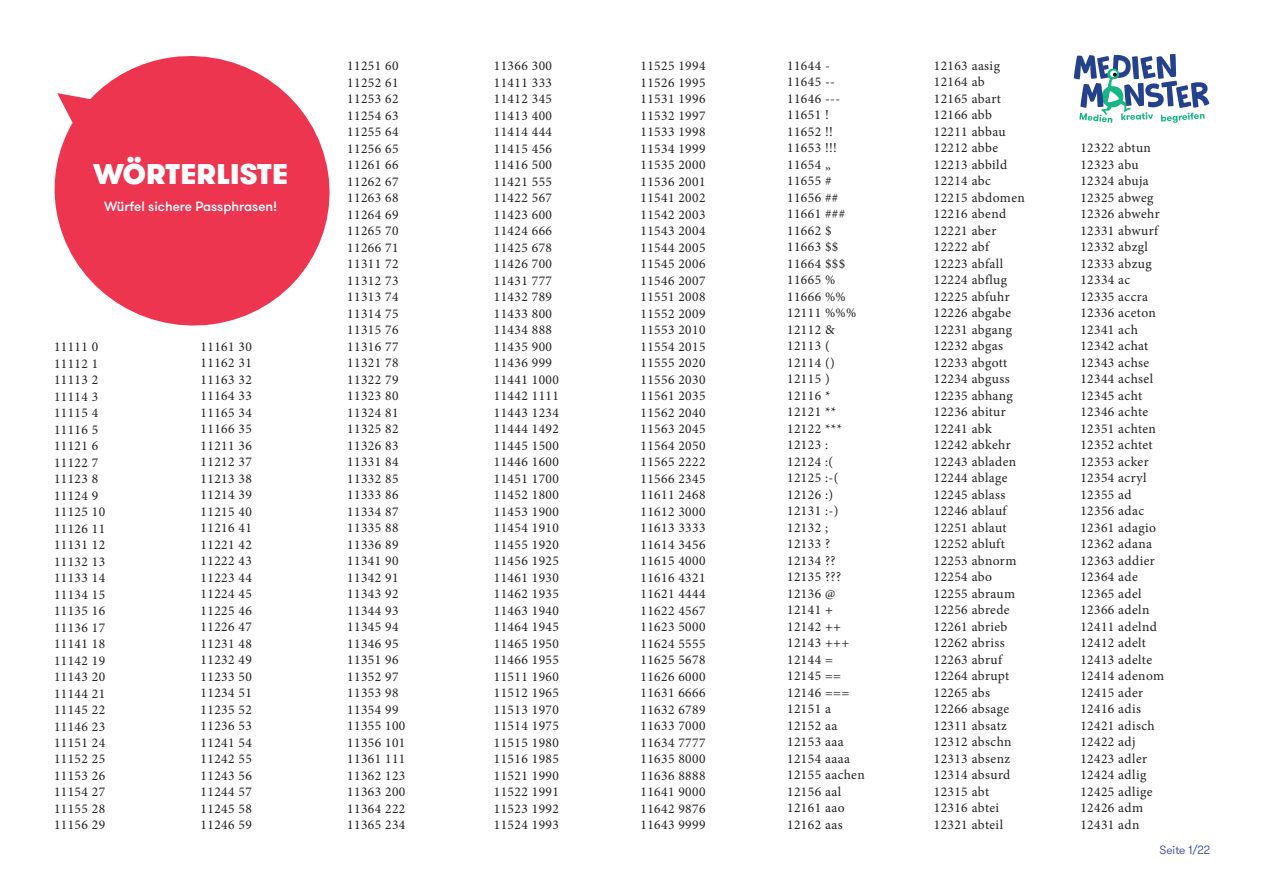
<style>
.page{position:relative;width:1263px;height:893px;background:#fff}
.page>*{position:absolute;margin:0;border:0;box-sizing:border-box;transform-origin:0 0}
.t1{font:900 28.5px "GT Walsheim Pro";color:#fff}
.t2{font:13.5px/16.5px "Minion Pro";letter-spacing:.03em;color:#231f20}
.t3{font:500 13.5px "GT Walsheim Pro";color:#fff}
.t4{font:300 12px "GT Walsheim Pro";color:#253f8e}
</style>
<div class="page">
<svg style="left:1074px;top:54px;width:135px;height:69px"></svg>
<svg style="left:54px;top:56px;width:276px;height:270px;fill:#ee3550"></svg>
<h1 class="t1" style="left:93px;top:155px;width:197px">WÖRTERLISTE</h1>
<p class="t3" style="left:104px;top:198px;width:175px">Würfel sichere Passphrasen!</p>
<p class="t2" style="left:54px;top:339px;width:53px">11111 0<br>11112 1<br>11113 2<br>11114 3<br>11115 4<br>11116 5<br>11121 6<br>11122 7<br>11123 8<br>11124 9<br>11125 10<br>11126 11<br>11131 12<br>11132 13<br>11133 14<br>11134 15<br>11135 16<br>11136 17<br>11141 18<br>11142 19<br>11143 20<br>11144 21<br>11145 22<br>11146 23<br>11151 24<br>11152 25<br>11153 26<br>11154 27<br>11155 28<br>11156 29</p>
<p class="t2" style="left:201px;top:338px;width:53px;text-align:justify">11161 30<br>11162 31<br>11163 32<br>11164 33<br>11165 34<br>11166 35<br>11211 36<br>11212 37<br>11213 38<br>11214 39<br>11215 40<br>11216 41<br>11221 42<br>11222 43<br>11223 44<br>11224 45<br>11225 46<br>11226 47<br>11231 48<br>11232 49<br>11233 50<br>11234 51<br>11235 52<br>11236 53<br>11241 54<br>11242 55<br>11243 56<br>11244 57<br>11245 58<br>11246 59</p>
<p class="t2" style="left:347px;top:58px;width:60px">11251 60<br>11252 61<br>11253 62<br>11254 63<br>11255 64<br>11256 65<br>11261 66<br>11262 67<br>11263 68<br>11264 69<br>11265 70<br>11266 71<br>11311 72<br>11312 73<br>11313 74<br>11314 75<br>11315 76<br>11316 77<br>11321 78<br>11322 79<br>11323 80<br>11324 81<br>11325 82<br>11326 83<br>11331 84<br>11332 85<br>11333 86<br>11334 87<br>11335 88<br>11336 89<br>11341 90<br>11342 91<br>11343 92<br>11344 93<br>11345 94<br>11346 95<br>11351 96<br>11352 97<br>11353 98<br>11354 99<br>11355 100<br>11356 101<br>11361 111<br>11362 123<br>11363 200<br>11364 222<br>11365 234</p>
<p class="t2" style="left:494px;top:58px;width:67px">11366 300<br>11411 333<br>11412 345<br>11413 400<br>11414 444<br>11415 456<br>11416 500<br>11421 555<br>11422 567<br>11423 600<br>11424 666<br>11425 678<br>11426 700<br>11431 777<br>11432 789<br>11433 800<br>11434 888<br>11435 900<br>11436 999<br>11441 1000<br>11442 1111<br>11443 1234<br>11444 1492<br>11445 1500<br>11446 1600<br>11451 1700<br>11452 1800<br>11453 1900<br>11454 1910<br>11455 1920<br>11456 1925<br>11461 1930<br>11462 1935<br>11463 1940<br>11464 1945<br>11465 1950<br>11466 1955<br>11511 1960<br>11512 1965<br>11513 1970<br>11514 1975<br>11515 1980<br>11516 1985<br>11521 1990<br>11522 1991<br>11523 1992<br>11524 1993</p>
<p class="t2" style="left:640px;top:58px;width:67px;text-align:justify">11525 1994<br>11526 1995<br>11531 1996<br>11532 1997<br>11533 1998<br>11534 1999<br>11535 2000<br>11536 2001<br>11541 2002<br>11542 2003<br>11543 2004<br>11544 2005<br>11545 2006<br>11546 2007<br>11551 2008<br>11552 2009<br>11553 2010<br>11554 2015<br>11555 2020<br>11556 2030<br>11561 2035<br>11562 2040<br>11563 2045<br>11564 2050<br>11565 2222<br>11566 2345<br>11611 2468<br>11612 3000<br>11613 3333<br>11614 3456<br>11615 4000<br>11616 4321<br>11621 4444<br>11622 4567<br>11623 5000<br>11624 5555<br>11625 5678<br>11626 6000<br>11631 6666<br>11632 6789<br>11633 7000<br>11634 7777<br>11635 8000<br>11636 8888<br>11641 9000<br>11642 9876<br>11643 9999</p>
<p class="t2" style="left:787px;top:57px;width:79px">11644 -<br>11645 --<br>11646 ---<br>11651 !<br>11652 !!<br>11653 !!!<br>11654 „<br>11655 #<br>11656 ##<br>11661 ###<br>11662 $<br>11663 $$<br>11664 $$$<br>11665 %<br>11666 %%<br>12111 %%%<br>12112 &amp;<br>12113 (<br>12114 ()<br>12115 )<br>12116 *<br>12121 **<br>12122 ***<br>12123 :<br>12124 :(<br>12125 :-(<br>12126 :)<br>12131 :-)<br>12132 ;<br>12133 ?<br>12134 ??<br>12135 ???<br>12136 @<br>12141 +<br>12142 ++<br>12143 +++<br>12144 =<br>12145 ==<br>12146 ===<br>12151 a<br>12152 aa<br>12153 aaa<br>12154 aaaa<br>12155 aachen<br>12156 aal<br>12161 aao<br>12162 aas</p>
<p class="t2" style="left:934px;top:57px;width:93px">12163 aasig<br>12164 ab<br>12165 abart<br>12166 abb<br>12211 abbau<br>12212 abbe<br>12213 abbild<br>12214 abc<br>12215 abdomen<br>12216 abend<br>12221 aber<br>12222 abf<br>12223 abfall<br>12224 abflug<br>12225 abfuhr<br>12226 abgabe<br>12231 abgang<br>12232 abgas<br>12233 abgott<br>12234 abguss<br>12235 abhang<br>12236 abitur<br>12241 abk<br>12242 abkehr<br>12243 abladen<br>12244 ablage<br>12245 ablass<br>12246 ablauf<br>12251 ablaut<br>12252 abluft<br>12253 abnorm<br>12254 abo<br>12255 abraum<br>12256 abrede<br>12261 abrieb<br>12262 abriss<br>12263 abruf<br>12264 abrupt<br>12265 abs<br>12266 absage<br>12311 absatz<br>12312 abschn<br>12313 absenz<br>12314 absurd<br>12315 abt<br>12316 abtei<br>12321 abteil</p>
<p class="t2" style="left:1080px;top:140px;width:85px">12322 abtun<br>12323 abu<br>12324 abuja<br>12325 abweg<br>12326 abwehr<br>12331 abwurf<br>12332 abzgl<br>12333 abzug<br>12334 ac<br>12335 accra<br>12336 aceton<br>12341 ach<br>12342 achat<br>12343 achse<br>12344 achsel<br>12345 acht<br>12346 achte<br>12351 achten<br>12352 achtet<br>12353 acker<br>12354 acryl<br>12355 ad<br>12356 adac<br>12361 adagio<br>12362 adana<br>12363 addier<br>12364 ade<br>12365 adel<br>12366 adeln<br>12411 adelnd<br>12412 adelt<br>12413 adelte<br>12414 adenom<br>12415 ader<br>12416 adis<br>12421 adisch<br>12422 adj<br>12423 adler<br>12424 adlig<br>12425 adlige<br>12426 adm<br>12431 adn</p>
<p class="t4" style="left:1159px;top:842px;width:52px">Seite 1/22</p>
</div>
